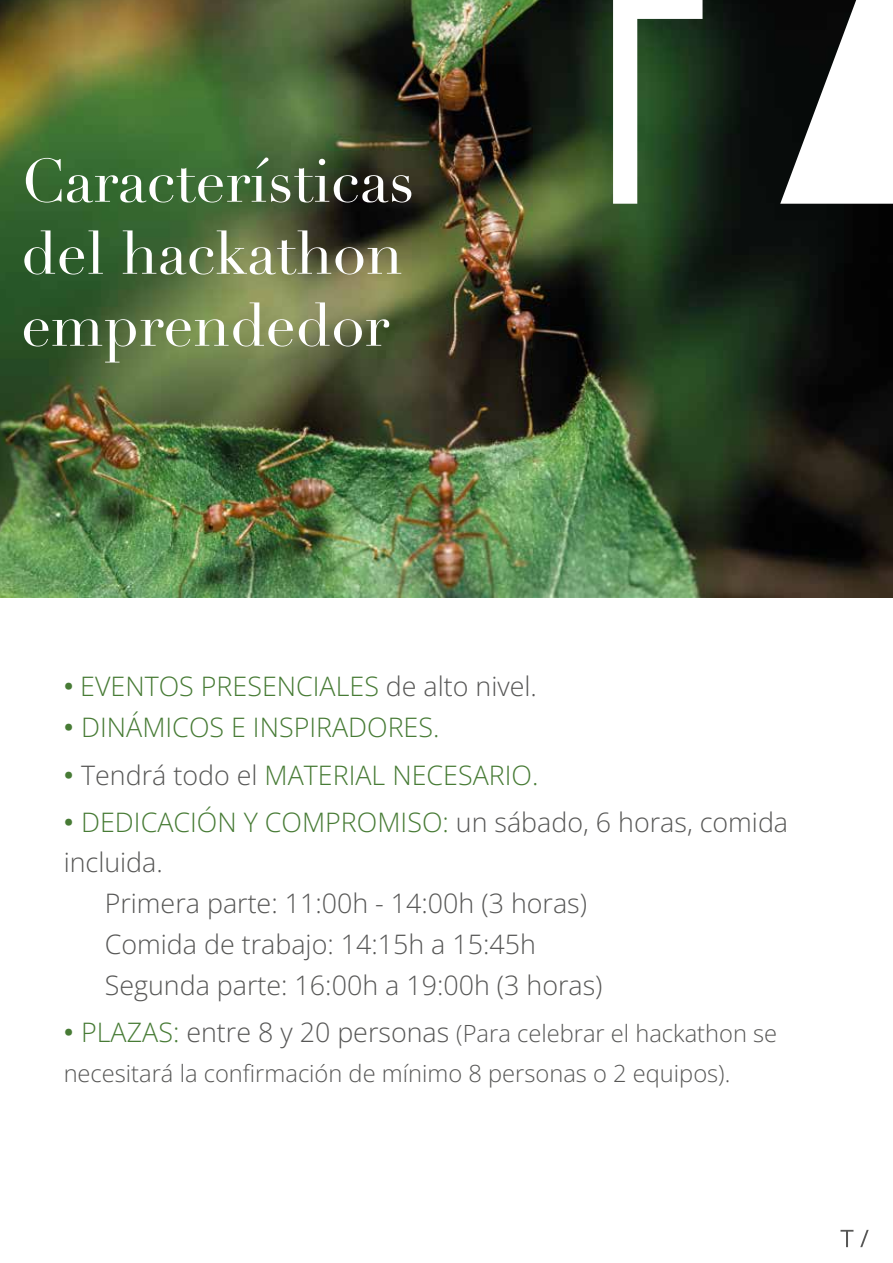
<style>
.page{position:relative;width:893px;height:1263px;background:#fff}
.page>*{position:absolute;margin:0;border:0;box-sizing:border-box;transform-origin:0 0}
.t1{font:60px/72px "Didot";color:#fff}
.t2{font:26.85px/41.1px "Open Sans";color:#477b35}
.t3{font:26.85px/41.1px "Open Sans";color:#575756}
.t4{font:23.7px/39.5px "Open Sans";color:#575756}
.s1{font-family:"Myriad Pro";font-weight:700;font-size:37.95px}
.s2{color:#575756}
.s3{font-family:"Myriad Pro";font-weight:700;font-size:37.95px;color:#477b35}
.s4{font-size:26.85px;color:#477b35}
.s5{font-size:26.85px}
</style>
<div class="page">
<img style="left:0;top:0;width:893px;height:597px">
<svg style="left:613px;top:0;width:89px;height:204px"></svg>
<svg style="left:780px;top:0;width:113px;height:204px"></svg>
<svg style="left:840px;top:1230px;width:13px;height:17px"></svg>
<svg style="left:860px;top:1230px;width:9px;height:17px"></svg>
<h1 class="t1" style="left:21px;top:146px;width:395px">Características del hackathon emprendedor</h1>
<p class="t2" style="left:64px;top:665px;width:475px"><span class="s1">·</span> EVENTOS PRESENCIALES <span class="s2">de alto nivel. </span><span class="s1">·</span> DINÁMICOS E INSPIRADORES.</p>
<p class="t2" style="left:64px;top:751px;width:726px;line-height:47.4px"><span class="s1">·</span> <span class="s2">Tendrá todo el</span> MATERIAL NECESARIO.<br><span class="s1">·</span> DEDICACIÓN Y COMPROMISO: <span class="s2">un sábado, 6 horas, comida</span></p>
<p class="t3" style="left:105px;top:841px;width:499px;text-indent:-41px">incluida.<br>Primera parte: 11:00h - 14:00h (3 horas)<br>Comida de trabajo: 14:15h a 15:45h<br>Segunda parte: 16:00h a 19:00h (3 horas)</p>
<p class="t4" style="left:64px;top:1013px;width:715px"><span class="s3">·</span> <span class="s4">PLAZAS:</span> <span class="s5">entre 8 y 20 personas</span> (Para celebrar el hackathon se necesitará la confirmación de mínimo 8 personas o 2 equipos).</p>
</div>
